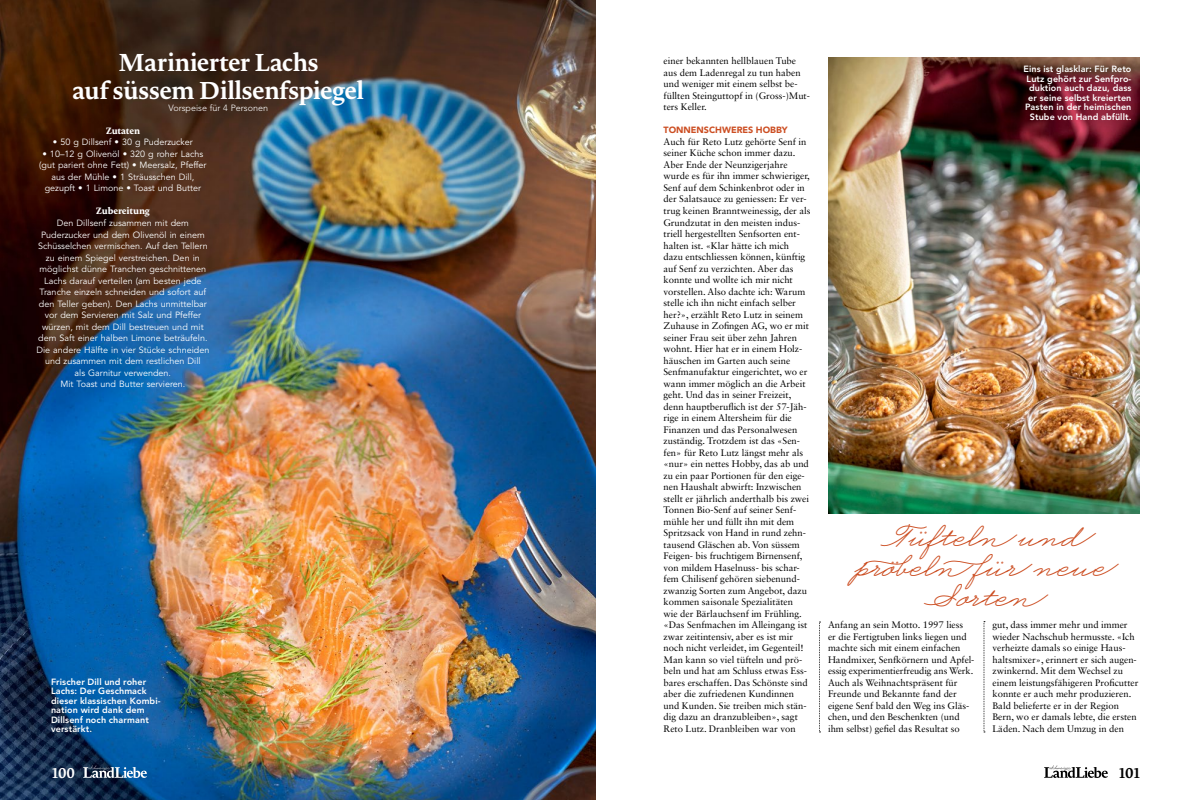
<style>
.page{position:relative;width:1191px;height:800px;background:#fff}
.page>*{position:absolute;margin:0;border:0;box-sizing:border-box;transform-origin:0 0}
._150_Zitat_30_BPenBo{font:700 30px/30px "Business Penmanship";color:#cc4e22;text-align:center}
._482_BB_Ut_28_NovBol{font:700 24px/28px "Novel Pro";letter-spacing:-.03em;color:#fff;text-align:center}
.t1{font:700 14px "Novel Pro";color:#fff}
.t2{font:700 14px "Novel Pro";color:#000}
._552_Txt_9_5_SabRoma{font:9.5px/11.5px "Sabon LT Std";color:#000}
._482_BB_Ut_28_NovBol-2{font:9px/11.5px "Avenir LT Std";color:#fff;text-align:center}
._621_Leg_BU_9_AvHeav{font:800 9px/9.5px "Avenir LT Std";letter-spacing:.01em;color:#fff;text-align:right}
._482_BB_Ut_28_NovBol-3{font:300 9px "Avenir LT Std";color:#fff}
._542_Txt_9_AvBlack_V{font:900 9px "Avenir LT Std";color:#cc4e22}
._482_BB_Ut_28_NovBol-4{font:800 9px "Novel Pro";letter-spacing:-.02em;color:#fff}
.s1{font-family:"Novel Pro";font-weight:800}
</style>
<div class="page">
<img style="left:0;top:0;width:595px;height:799px">
<img style="left:828px;top:57px;width:312px;height:456px">
<svg style="left:1044px;top:765px;width:63px;height:12px"></svg>
<svg style="left:83px;top:765px;width:64px;height:12px"></svg>
<svg style="left:819px;top:621px;width:1px;height:111px"></svg>
<svg style="left:983px;top:621px;width:2px;height:111px"></svg>
<p class="_482_BB_Ut_28_NovBol" style="left:73px;top:48px;width:293px">Marinierter Lachs<br>auf süssem Dillsenfspiegel</p>
<p class="_482_BB_Ut_28_NovBol-3" style="left:168px;top:102px;width:101px">Vorspeise für 4 Personen</p>
<p class="_482_BB_Ut_28_NovBol-4" style="left:106px;top:124px;width:36px">Zutaten</p>
<p class="_482_BB_Ut_28_NovBol-2" style="left:53px;top:137px;width:141px">• 50 g Dillsenf • 30 g Puderzucker</p>
<p class="_482_BB_Ut_28_NovBol-2" style="left:39px;top:148px;width:169px">• 10–12 g Olivenöl • 320 g roher Lachs (gut pariert ohne Fett) • Meersalz, Pfeffer aus der Mühle • 1 Sträusschen Dill, gezupft • 1 Limone • Toast und Butter</p>
<p class="_482_BB_Ut_28_NovBol-2" style="left:36px;top:206px;width:175px"><span class="s1">Zubereitung<br></span>Den Dillsenf zusammen mit dem Puderzucker und dem Olivenöl in einem Schüsselchen vermischen. Auf den Tellern zu einem Spiegel verstreichen. Den in möglichst dünne Tranchen geschnittenen Lachs darauf verteilen (am besten jede Tranche einzeln schneiden und sofort auf den Teller geben). Den Lachs unmittelbar vor dem Servieren mit Salz und Pfeffer würzen, mit dem Dill bestreuen und mit dem Saft einer halben Limone beträufeln.<br>Die andere Hälfte in vier Stücke schneiden und zusammen mit dem restlichen Dill</p>
<p class="_482_BB_Ut_28_NovBol-2" style="left:60px;top:367px;width:126px">als Garnitur verwenden.<br>Mit Toast und Butter servieren.</p>
<p class="_621_Leg_BU_9_AvHeav" style="left:51px;top:676px;width:111px;text-align:left">Frischer Dill und roher<br>Lachs: Der Geschmack dieser klassischen Kombi&shy;nation wird dank dem<br>Dillsenf noch charmant verstärkt.</p>
<p class="_552_Txt_9_5_SabRoma" style="left:663px;top:55px;width:148px">einer bekannten hellblauen Tube aus dem Ladenregal zu tun haben und weniger mit einem selbst be&shy;füllten Steinguttopf in (Gross-)Mut&shy;ters Keller.</p>
<p class="_542_Txt_9_AvBlack_V" style="left:663px;top:125px;width:126px">TONNENSCHWERES HOBBY</p>
<p class="_552_Txt_9_5_SabRoma" style="left:663px;top:136px;width:148px">Auch für Reto Lutz gehörte Senf in seiner Küche schon immer dazu.<br>Aber Ende der Neunzigerjahre wurde es für ihn immer schwieriger, Senf auf dem Schinkenbrot oder in der Salatsauce zu geniessen: Er ver&shy;trug keinen Branntweinessig, der als Grundzutat in den meisten indus&shy;triell hergestellten Senfsorten ent&shy;halten ist. «Klar hätte ich mich dazu entschliessen können, künftig auf Senf zu verzichten. Aber das konnte und wollte ich mir nicht vorstellen. Also dachte ich: Warum stelle ich ihn nicht einfach selber her?», erzählt Reto Lutz in seinem Zuhause in Zofingen AG, wo er mit seiner Frau seit über zehn Jahren wohnt. Hier hat er in einem Holz&shy;häuschen im Garten auch seine Senfmanufaktur eingerichtet, wo er wann immer möglich an die Arbeit geht. Und das in seiner Freizeit, denn hauptberuflich ist der 57-Jäh&shy;rige in einem Altersheim für die Finanzen und das Personalwesen zuständig. Trotzdem ist das «Sen&shy;fen» für Reto Lutz längst mehr als «nur» ein nettes Hobby, das ab und zu ein paar Portionen für den eige&shy;nen Haushalt abwirft: Inzwischen stellt er jährlich anderthalb bis zwei Tonnen Bio-Senf auf seiner Senf&shy;mühle her und füllt ihn mit dem Spritzsack von Hand in rund zehn&shy;tausend Gläschen ab. Von süssem Feigen- bis fruchtigem Birnensenf, von mildem Haselnuss- bis schar&shy;fem Chilisenf gehören siebenund&shy;zwanzig Sorten zum Angebot, dazu kommen saisonale Spezialitäten<br>wie der Bärlauchsenf im Frühling. «Das Senfmachen im Alleingang ist zwar zeitintensiv, aber es ist mir noch nicht verleidet, im Gegenteil!<br>Man kann so viel tüfteln und prö&shy;beln und hat am Schluss etwas Ess&shy;bares erschaffen. Das Schönste sind aber die zufriedenen Kundinnen und Kunden. Sie treiben mich stän&shy;dig dazu an dranzubleiben», sagt Reto Lutz. Dranbleiben war von</p>
<p class="_621_Leg_BU_9_AvHeav" style="left:1023px;top:64px;width:109px">Eins ist glasklar: Für Reto<br>Lutz gehört zur Senfpro&shy;duktion auch dazu, dass er seine selbst kreierten<br>Pasten in der heimischen<br>Stube von Hand abfüllt.</p>
<p class="_150_Zitat_30_BPenBo" style="left:856px;top:520px;width:258px">Tüfteln und pröbeln für neue<br>Sorten</p>
<p class="_552_Txt_9_5_SabRoma" style="left:828px;top:619px;width:148px">Anfang an sein Motto. 1997 liess<br>er die Fertigtuben links liegen und machte sich mit einem einfachen Handmixer, Senfkörnern und Apfel&shy;essig experimentierfreudig ans Werk.<br>Auch als Weihnachtspräsent für Freunde und Bekannte fand der eigene Senf bald den Weg ins Gläs&shy;chen, und den Beschenkten (und ihm selbst) gefiel das Resultat so</p>
<p class="_552_Txt_9_5_SabRoma" style="left:992px;top:619px;width:147px">gut, dass immer mehr und immer wieder Nachschub hermusste. «Ich verheizte damals so einige Haus&shy;haltsmixer», erinnert er sich augen&shy;zwinkernd. Mit dem Wechsel zu einem leistungsfähigeren Proficutter konnte er auch mehr produzieren.<br>Bald belieferte er in der Region Bern, wo er damals lebte, die ersten Läden. Nach dem Umzug in den</p>
<h3 class="t1" style="left:51px;top:761px;width:25px">100</h3>
<h3 class="t2" style="left:1118px;top:761px;width:24px">101</h3>
</div>
